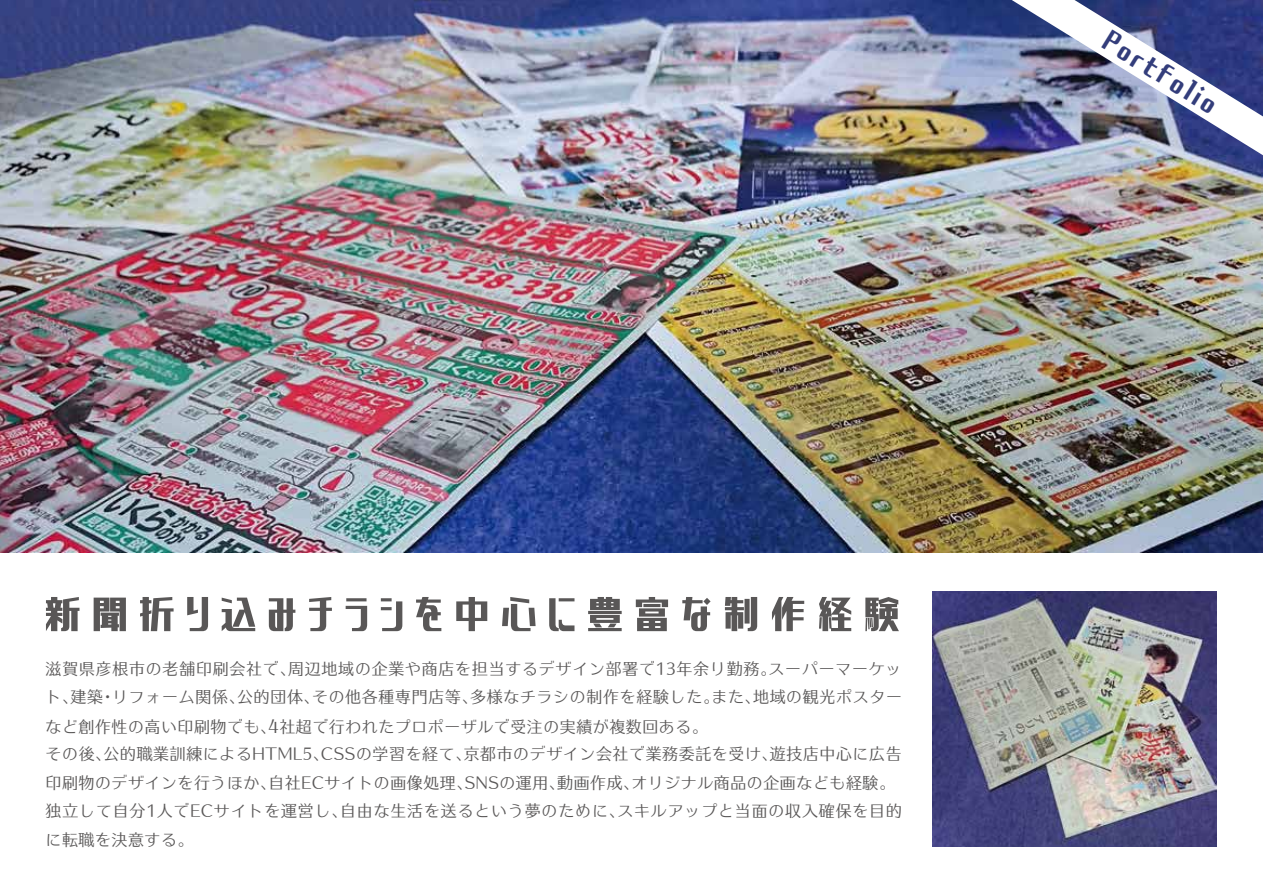
<style>
.page{position:relative;width:1263px;height:893px;background:#fff}
.page>*{position:absolute;margin:0;border:0;box-sizing:border-box;transform-origin:0 0}
.t1{font:54px "GN Kin iro Sans Serif";letter-spacing:.205em;color:#595757}
.t2{font:33px "GN Kin iro Sans Serif";color:#333d7b}
.t3{font:16.5px/28.5px "Kan 48 Typos Std";letter-spacing:.005em;color:#595757;text-align:justify}
.s1{font-size:18px}
</style>
<div class="page">
<img style="left:0;top:0;width:1263px;height:553px">
<img style="left:1007px;top:0;width:256px;height:158px">
<img style="left:933px;top:591px;width:283px;height:255px">
<h1 class="t1" style="left:45px;top:591px;width:857px">新聞折り込みチラシを中心に豊富な制作経験</h1>
<p class="t3" style="left:45px;top:652px;width:858px;line-height:29px">滋賀県彦根市の老舗印刷会社で、周辺地域の企業や商店を担当するデザイン部署で13年余り勤務。スーパーマーケット、建築・リフォーム関係、公的団体、その他各種専門店等、多様なチラシの制作を経験した。また、地域の観光ポスターなど創作性の高い印刷物でも、<span class="s1">4</span>社超で行われたプロポーザルで受注の実績が複数回ある。</p>
<p class="t3" style="left:45px;top:737px;width:858px;text-align:left">その後、公的職業訓練によるHTML5、CSSの学習を経て、京都市のデザイン会社で業務委託を受け、遊技店中心に広告印刷物のデザインを行うほか、自社ECサイトの画像処理、SNSの運用、動画作成、オリジナル商品の企画なども経験。独立して自分1人でECサイトを運営し、自由な生活を送るという夢のために、スキルアップと当面の収入確保を目的に転職を決意する。</p>
<h2 class="t2" style="left:1114px;top:26px;width:129px;rotate:32deg">Portfolio</h2>
</div>
